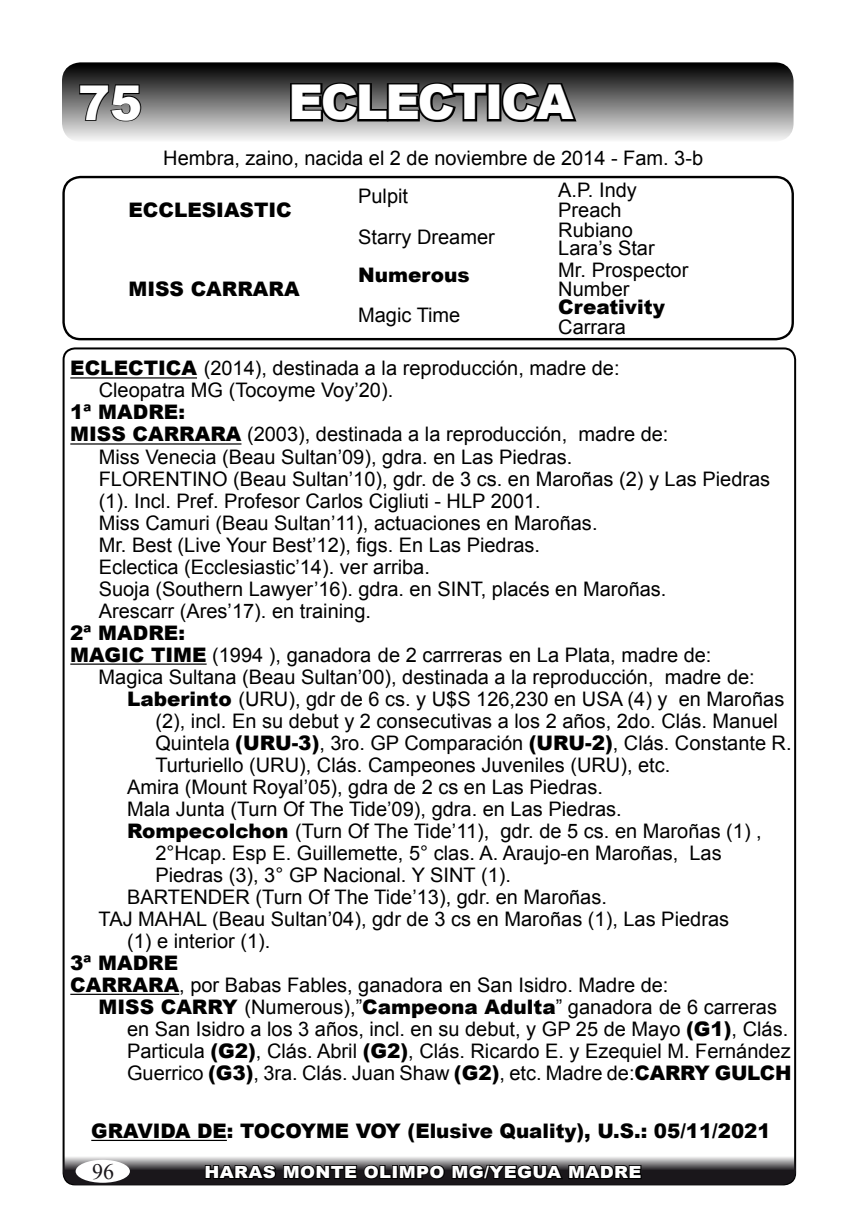
<style>
.page{position:relative;width:862px;height:1231px;background:#fff}
.page>*{position:absolute;margin:0;border:0;box-sizing:border-box;transform-origin:0 0}
.t1{font:900 48px "Arial";letter-spacing:-.05em;color:#fff}
.t2{font:22px "Times New Roman";color:#1a171b}
.t3{font:20px/22px "Arial";color:#000}
.t4{font:900 20px "Arial";color:#000}
.t5{font:900 16.8px "Arial";letter-spacing:.02em;color:#fff;scale:1.08 1}
.s1{font-weight:900}
</style>
<div class="page">
<svg style="left:391px;top:1149px;width:74px;height:39px"></svg>
<div style="left:64px;top:348px;width:731px;height:836px;background:#fff;border-radius:11px"></div>
<div style="left:62px;top:176px;width:732px;height:164px;border:2px solid #000;border-radius:17px"></div>
<div style="left:63px;top:64px;width:729px;height:76px;background:linear-gradient(to bottom,#000,#efefef);border-radius:17px"></div>
<div style="left:62px;top:62px;width:731px;height:80px;border:3px solid #000;border-radius:17px"></div>
<svg style="left:63px;top:1155px;width:733px;height:29px;background:#4e4c4f"></svg>
<svg style="left:777px;top:1155px;width:19px;height:15px"></svg>
<svg style="left:63px;top:1155px;width:19px;height:15px"></svg>
<div style="left:76px;top:1159px;width:54px;height:23px;background:#fff;border-radius:50%"></div>
<svg style="left:288px;top:80px;width:202px;height:45px;background:#454545"></svg>
<div style="left:487px;top:83px;width:14px;height:38px;border:4px solid #000"></div>
<svg style="left:499px;top:80px;width:80px;height:45px;background:#484848"></svg>
<hr style="left:70px;top:377px;width:127px;height:1px;background:#000">
<hr style="left:70px;top:443px;width:171px;height:1px;background:#000">
<hr style="left:70px;top:663px;width:137px;height:1px;background:#000">
<hr style="left:70px;top:993px;width:109px;height:1px;background:#000">
<hr style="left:91px;top:1139px;width:136px;height:1px;background:#000">
<svg style="left:204px;top:1155px;width:438px;height:25px;background:#575657"></svg>
<svg style="left:78px;top:83px;width:64px;height:40px;background:#5e5e5e"></svg>
<h1 class="t1" style="left:78px;top:68px;width:66px">75</h1>
<h1 class="t1" style="left:288px;top:67px;width:286px">ECLECTICA</h1>
<p class="t3" style="left:163px;top:147px;width:541px">Hembra, zaino, nacida el 2 de noviembre de 2014 - Fam. 3-b</p>
<p class="t4" style="left:128px;top:195px;width:165px">ECCLESIASTIC</p>
<p class="t4" style="left:128px;top:274px;width:173px">MISS CARRARA</p>
<p class="t3" style="left:358px;top:185px;width:52px">Pulpit</p>
<p class="t3" style="left:358px;top:227px;width:138px">Starry Dreamer</p>
<p class="t4" style="left:358px;top:260px;width:113px">Numerous</p>
<p class="t3" style="left:358px;top:304px;width:104px">Magic Time</p>
<p class="t3" style="left:558px;top:180px;width:80px">A.P. Indy</p>
<p class="t3" style="left:558px;top:199px;width:65px">Preach</p>
<p class="t3" style="left:558px;top:219px;width:76px">Rubiano</p>
<p class="t3" style="left:558px;top:237px;width:98px">Lara’s Star</p>
<p class="t3" style="left:558px;top:259px;width:132px">Mr. Prospector</p>
<p class="t3" style="left:558px;top:278px;width:73px">Number</p>
<p class="t4" style="left:558px;top:293px;width:108px">Creativity</p>
<p class="t3" style="left:558px;top:316px;width:69px">Carrara</p>
<p class="t3" style="left:99px;top:357px;width:522px;text-indent:-28px"><span class="s1">ECLECTICA</span> (2014), destinada a la reproducción, madre de:<br>Cleopatra MG (Tocoyme Voy’20).</p>
<p class="t4" style="left:70px;top:398px;width:116px">1ª MADRE:</p>
<p class="t3" style="left:70px;top:423px;width:599px"><span class="s1">MISS CARRARA</span> (2003), destinada a la reproducción, madre de:</p>
<p class="t3" style="left:99px;top:445px;width:475px">Miss Venecia (Beau Sultan’09), gdra. en Las Piedras.</p>
<p class="t3" style="left:99px;top:467px;width:673px">FLORENTINO (Beau Sultan’10), gdr. de 3 cs. en Maroñas (2) y Las Piedras</p>
<p class="t3" style="left:99px;top:489px;width:444px">(1). Incl. Pref. Profesor Carlos Cigliuti - HLP 2001.</p>
<p class="t3" style="left:99px;top:511px;width:500px">Miss Camuri (Beau Sultan’11), actuaciones en Maroñas.</p>
<p class="t3" style="left:99px;top:533px;width:443px">Mr. Best (Live Your Best’12), figs. En Las Piedras.</p>
<p class="t3" style="left:99px;top:555px;width:333px">Eclectica (Ecclesiastic’14). ver arriba.</p>
<p class="t3" style="left:99px;top:577px;width:569px">Suoja (Southern Lawyer’16). gdra. en SINT, placés en Maroñas.</p>
<p class="t3" style="left:99px;top:599px;width:274px">Arescarr (Ares’17). en training.</p>
<p class="t4" style="left:70px;top:618px;width:116px">2ª MADRE:</p>
<p class="t3" style="left:70px;top:643px;width:642px"><span class="s1">MAGIC TIME</span> (1994 ), ganadora de 2 carrreras en La Plata, madre de:</p>
<p class="t3" style="left:99px;top:665px;width:657px">Magica Sultana (Beau Sultan’00), destinada a la reproducción, madre de:</p>
<p class="t3" style="left:127px;top:687px;width:659px"><span class="s1">Laberinto</span> (URU), gdr de 6 cs. y U$S 126,230 en USA (4) y en Maroñas</p>
<p class="t3" style="left:155px;top:709px;width:624px">(2), incl. En su debut y 2 consecutivas a los 2 años, 2do. Clás. Manuel</p>
<p class="t3" style="left:155px;top:731px;width:638px">Quintela <span class="s1">(URU-3)</span>, 3ro. GP Comparación <span class="s1">(URU-2)</span>, Clás. Constante R.</p>
<p class="t3" style="left:155px;top:753px;width:516px">Turturiello (URU), Clás. Campeones Juveniles (URU), etc.</p>
<p class="t3" style="left:127px;top:775px;width:477px">Amira (Mount Royal’05), gdra de 2 cs en Las Piedras.</p>
<p class="t3" style="left:127px;top:797px;width:496px">Mala Junta (Turn Of The Tide’09), gdra. en Las Piedras.</p>
<p class="t3" style="left:127px;top:819px;width:636px"><span class="s1">Rompecolchon</span> (Turn Of The Tide’11), gdr. de 5 cs. en Maroñas (1) ,</p>
<p class="t3" style="left:155px;top:841px;width:568px">2°Hcap. Esp E. Guillemette, 5° clas. A. Araujo-en Maroñas, Las</p>
<p class="t3" style="left:155px;top:863px;width:357px">Piedras (3), 3° GP Nacional. Y SINT (1).</p>
<p class="t3" style="left:127px;top:885px;width:481px">BARTENDER (Turn Of The Tide’13), gdr. en Maroñas.</p>
<p class="t3" style="left:99px;top:907px;width:632px">TAJ MAHAL (Beau Sultan’04), gdr de 3 cs en Maroñas (1), Las Piedras</p>
<p class="t3" style="left:127px;top:929px;width:145px">(1) e interior (1).</p>
<p class="t4" style="left:70px;top:948px;width:109px">3ª MADRE</p>
<p class="t3" style="left:70px;top:973px;width:600px"><span class="s1">CARRARA</span>, por Babas Fables, ganadora en San Isidro. Madre de:</p>
<p class="t3" style="left:99px;top:995px;width:680px"><span class="s1">MISS CARRY</span> (Numerous),”<span class="s1">Campeona Adulta</span>” ganadora de 6 carreras</p>
<p class="t3" style="left:127px;top:1017px;width:663px">en San Isidro a los 3 años, incl. en su debut, y GP 25 de Mayo <span class="s1">(G1)</span>, Clás.</p>
<p class="t3" style="left:127px;top:1039px;width:665px">Particula <span class="s1">(G2)</span>, Clás. Abril <span class="s1">(G2)</span>, Clás. Ricardo E. y Ezequiel M. Fernández</p>
<p class="t3" style="left:127px;top:1061px;width:666px">Guerrico <span class="s1">(G3)</span>, 3ra. Clás. Juan Shaw <span class="s1">(G2)</span>, etc. Madre de:<span class="s1">CARRY GULCH</span></p>
<p class="t4" style="left:91px;top:1116px;width:681px">GRAVIDA DE: TOCOYME VOY (Elusive Quality), U.S.: 05/11/2021</p>
<p class="t5" style="left:204px;top:1159px;width:406px">HARAS MONTE OLIMPO MG/YEGUA MADRE</p>
<p class="t2" style="left:92px;top:1156px;width:23px">96</p>
</div>
